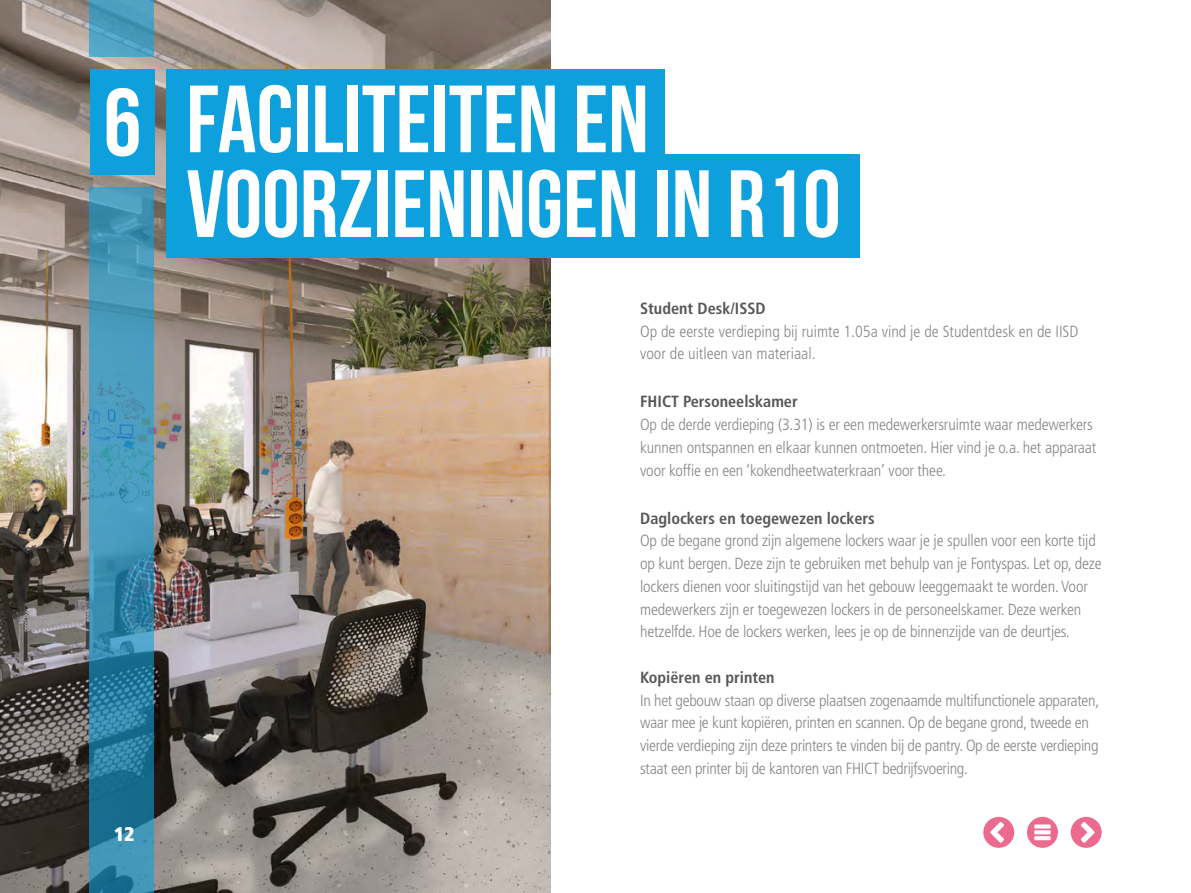
<style>
.page{position:relative;width:1191px;height:893px;background:#fff}
.page>*{position:absolute;margin:0;border:0;box-sizing:border-box;transform-origin:0 0}
.t1{font:700 95.73px "Bebas Neue";color:#fff}
.t2{font:700 95.2px/84.7px "Bebas Neue";color:#fff}
.t3{font:900 19.6px "Fontys Frutiger Cn";color:#fff}
.t4{font:300 16.1px/22.8px "Fontys Frutiger Cn";letter-spacing:-.01em;color:#878787}
.t5{font:700 16.1px "Fontys Frutiger Cn";color:#575756}
</style>
<div class="page">
<img style="left:0;top:0;width:551px;height:893px">
<div style="left:166px;top:69px;width:499px;height:106px;background:#0ea0dc"></div>
<div style="left:166px;top:154px;width:694px;height:104px;background:#0ea0dc"></div>
<svg style="left:89px;top:188px;width:65px;height:705px;background:#398daf"></svg>
<svg style="left:89px;top:0;width:65px;height:57px;background:#4b9dbe"></svg>
<div style="left:91px;top:69px;width:64px;height:106px;background:#0ea0dc"></div>
<svg style="left:1027px;top:817px;width:31px;height:31px"></svg>
<svg style="left:1070px;top:817px;width:31px;height:31px"></svg>
<svg style="left:983px;top:817px;width:31px;height:31px"></svg>
<h1 class="t1" style="left:103px;top:70px;width:39px">6</h1>
<p class="t3" style="left:114px;top:822px;width:22px">12</p>
<h2 class="t2" style="left:186px;top:76px;width:656px">FACILITEITEN EN<br>VOORZIENINGEN IN R10</h2>
<p class="t5" style="left:640px;top:299px;width:127px">Student Desk/ISSD</p>
<p class="t4" style="left:640px;top:320px;width:440px">Op de eerste verdieping bij ruimte 1.05a vind je de Studentdesk en de IISD voor de uitleen van materiaal.</p>
<p class="t5" style="left:640px;top:392px;width:159px">FHICT Personeelskamer</p>
<p class="t4" style="left:640px;top:413px;width:458px">Op de derde verdieping (3.31) is er een medewerkersruimte waar medewerkers kunnen ontspannen en elkaar kunnen ontmoeten. Hier vind je o.a. het apparaat voor koffie en een ‘kokendheetwaterkraan’ voor thee.</p>
<p class="t5" style="left:640px;top:508px;width:236px">Daglockers en toegewezen lockers</p>
<p class="t4" style="left:640px;top:530px;width:463px">Op de begane grond zijn algemene lockers waar je je spullen voor een korte tijd op kunt bergen. Deze zijn te gebruiken met behulp van je Fontyspas. Let op, deze lockers dienen voor sluitingstijd van het gebouw leeggemaakt te worden. Voor medewerkers zijn er toegewezen lockers in de personeelskamer. Deze werken hetzelfde. Hoe de lockers werken, lees je op de binnenzijde van de deurtjes.</p>
<p class="t5" style="left:640px;top:668px;width:136px">Kopiëren en printen</p>
<p class="t4" style="left:640px;top:689px;width:460px">In het gebouw staan op diverse plaatsen zogenaamde multifunctionele apparaten, waar mee je kunt kopiëren, printen en scannen. Op de begane grond, tweede en vierde verdieping zijn deze printers te vinden bij de pantry. Op de eerste verdieping staat een printer bij de kantoren van FHICT bedrijfsvoering.</p>
</div>
